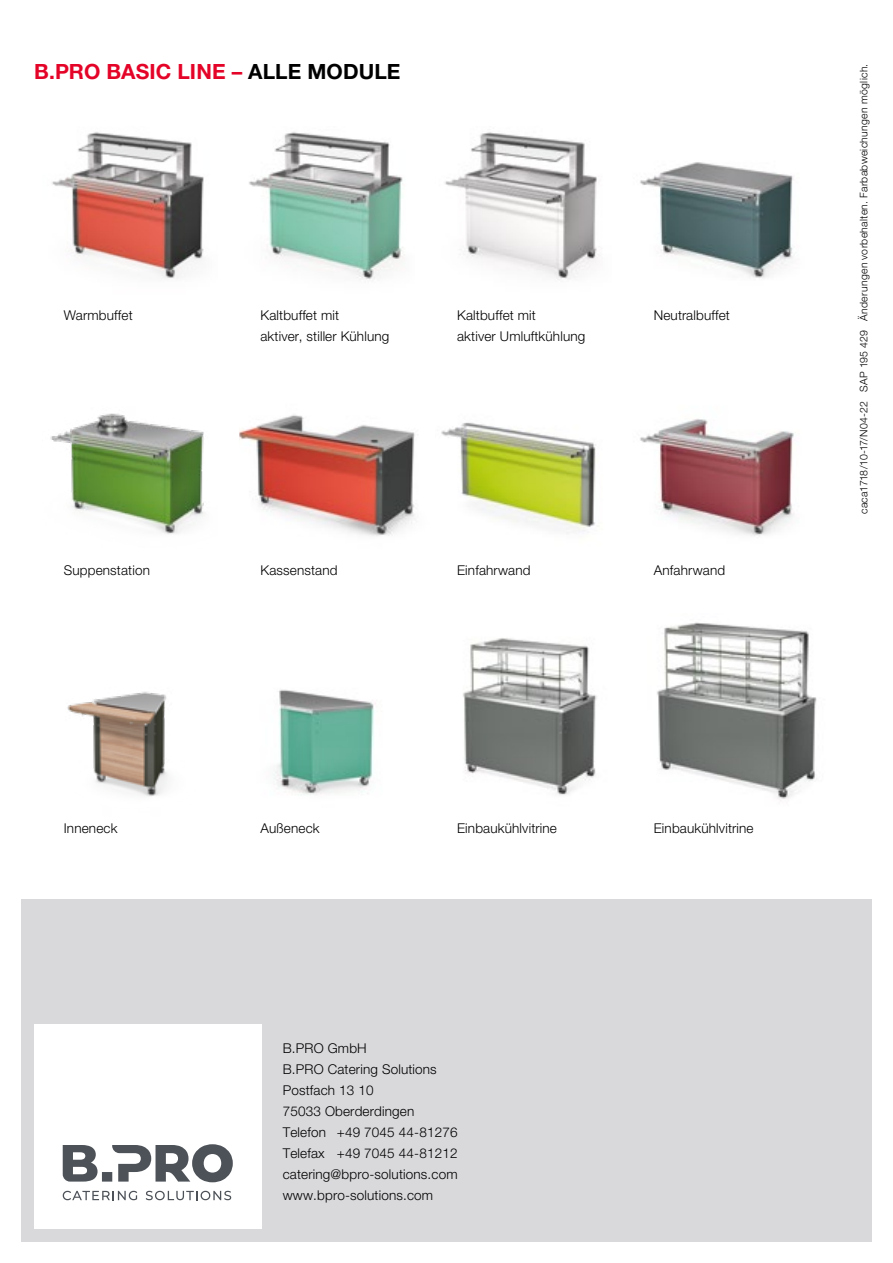
<style>
.page{position:relative;width:893px;height:1263px;background:#fff}
.page>*{position:absolute;margin:0;border:0;box-sizing:border-box;transform-origin:0 0}
.t1{font:700 21px "Helvetica Neue LTW1 G";letter-spacing:.005em;color:#e40428}
.t2{font:300 13.5px/21px "Helvetica Neue LTW1 G";letter-spacing:.01em;color:#000}
.t3{font:300 10.5px "Helvetica Neue LTW1 G";letter-spacing:.03em;color:#000}
.s1{color:#000}
</style>
<div class="page">
<div style="left:21px;top:899px;width:851px;height:343px;background:#d9d8db"></div>
<div style="left:34px;top:1025px;width:227px;height:204px;background:#fff"></div>
<svg style="left:63px;top:1144px;width:170px;height:38px"></svg>
<svg style="left:63px;top:1191px;width:74px;height:9px"></svg>
<svg style="left:146px;top:1191px;width:85px;height:9px"></svg>
<img style="left:640px;top:162px;width:154px;height:116px">
<img style="left:640px;top:419px;width:154px;height:117px">
<img style="left:52px;top:132px;width:152px;height:147px">
<img style="left:249px;top:132px;width:156px;height:148px">
<img style="left:445px;top:132px;width:155px;height:148px">
<img style="left:441px;top:422px;width:155px;height:112px">
<img style="left:239px;top:414px;width:176px;height:122px">
<img style="left:273px;top:689px;width:103px;height:106px">
<img style="left:50px;top:413px;width:154px;height:121px">
<img style="left:67px;top:691px;width:101px;height:106px">
<img style="left:463px;top:638px;width:134px;height:157px">
<img style="left:657px;top:622px;width:160px;height:179px">
<h1 class="t1" style="left:34px;top:58px;width:368px">B.PRO BASIC LINE – <span class="s1">ALLE MODULE</span></h1>
<p class="t2" style="left:64px;top:305px;width:70px">Warmbuffet</p>
<p class="t2" style="left:260px;top:305px;width:130px">Kaltbuffet mit<br>aktiver, stiller Kühlung</p>
<p class="t2" style="left:457px;top:305px;width:130px">Kaltbuffet mit<br>aktiver Umluftkühlung</p>
<p class="t2" style="left:654px;top:305px;width:78px">Neutralbuffet</p>
<p class="t2" style="left:64px;top:560px;width:88px">Suppenstation</p>
<p class="t2" style="left:260px;top:560px;width:79px">Kassenstand</p>
<p class="t2" style="left:457px;top:560px;width:75px">Einfahrwand</p>
<p class="t2" style="left:654px;top:560px;width:73px">Anfahrwand</p>
<p class="t2" style="left:64px;top:817px;width:55px">Inneneck</p>
<p class="t2" style="left:260px;top:817px;width:61px">Außeneck</p>
<p class="t2" style="left:654px;top:817px;width:101px">Einbaukühlvitrine</p>
<p class="t2" style="left:457px;top:817px;width:101px">Einbaukühlvitrine</p>
<p class="t2" style="left:283px;top:1038px;width:176px">B.PRO GmbH<br>B.PRO Catering Solutions<br>Postfach 13 10<br>75033 Oberderdingen<br>Telefon +49 7045 44-81276<br>Telefax +49 7045 44-81212 catering@bpro-solutions.com www.bpro-solutions.com</p>
<p class="t3" style="left:857px;top:514px;width:452px;rotate:-90deg">caca1718/10-17/N04-22 SAP 195 429 Änderungen vorbehalten. Farbabweichungen möglich.</p>
</div>
